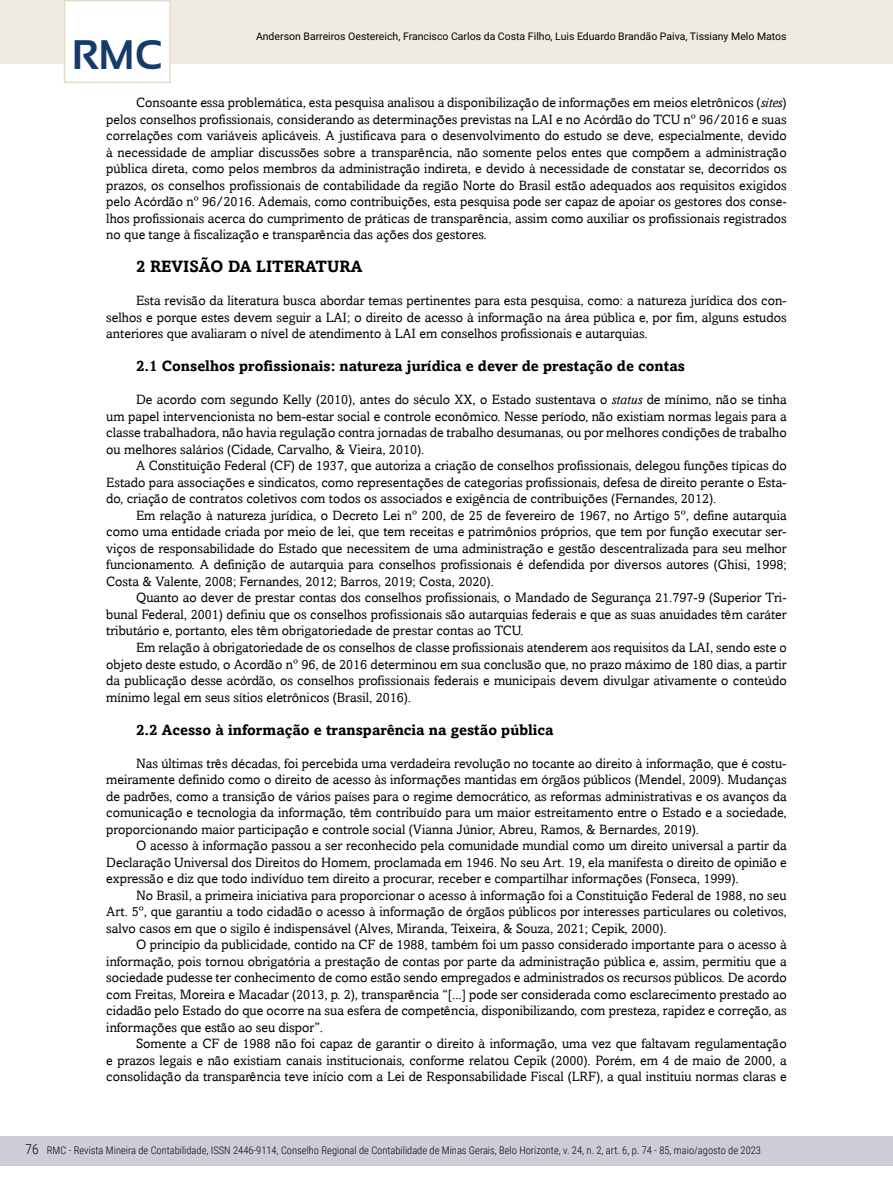
<style>
.page{position:relative;width:893px;height:1191px;background:#fff}
.page>*{position:absolute;margin:0;border:0;box-sizing:border-box;transform-origin:0 0}
.t1{font:700 41.25px "Sansation";color:#143b6b}
.t2{font:700 16.5px "Amasis";color:#000}
.t3{font:700 15px "Amasis";color:#000}
.t4{font:13.5px/16.5px "Amasis";color:#000;text-align:justify}
.t5{font:300 10.5px "Roboto Condensed";color:#000}
.t6{font:10.5px "Roboto";color:#000}
.s1{font-style:italic}
.s2{font-size:13.5px}
</style>
<div class="page">
<div style="left:0;top:0;width:893px;height:64px;background:#efebe1"></div>
<div style="left:64px;top:0;width:107px;height:83px;background:#fff;border:2px solid #e4dcca"></div>
<div style="left:0;top:1135px;width:893px;height:30px;background:#cdcdda"></div>
<h1 class="t1" style="left:72px;top:32px;width:92px">RMC</h1>
<p class="t6" style="left:256px;top:29px;width:532px">Anderson Barreiros Oestereich, Francisco Carlos da Costa Filho, Luis Eduardo Brandão Paiva, Tissiany Melo Matos</p>
<p class="t4" style="left:106px;top:94px;width:682px;text-indent:30px">Consoante essa problemática, esta pesquisa analisou a disponibilização de informações em meios eletrônicos (<span class="s1">sites</span>) pelos conselhos profissionais, considerando as determinações previstas na LAI e no Acórdão do TCU nº 96/2016 e suas correlações com variáveis aplicáveis. A justificava para o desenvolvimento do estudo se deve, especialmente, devido à necessidade de ampliar discussões sobre a transparência, não somente pelos entes que compõem a administração pública direta, como pelos membros da administração indireta, e devido à necessidade de constatar se, decorridos os prazos, os conselhos profissionais de contabilidade da região Norte do Brasil estão adequados aos requisitos exigidos pelo Acórdão nº 96/2016. Ademais, como contribuições, esta pesquisa pode ser capaz de apoiar os gestores dos conse&shy;lhos profissionais acerca do cumprimento de práticas de transparência, assim como auxiliar os profissionais registrados no que tange à fiscalização e transparência das ações dos gestores.</p>
<p class="t2" style="left:136px;top:257px;width:228px">2 REVISÃO DA LITERATURA</p>
<p class="t4" style="left:106px;top:292px;width:682px;text-indent:30px">Esta revisão da literatura busca abordar temas pertinentes para esta pesquisa, como: a natureza jurídica dos con&shy;selhos e porque estes devem seguir a LAI; o direito de acesso à informação na área pública e, por fim, alguns estudos anteriores que avaliaram o nível de atendimento à LAI em conselhos profissionais e autarquias.</p>
<p class="t3" style="left:136px;top:357px;width:550px">2.1 Conselhos profissionais: natureza jurídica e dever de prestação de contas</p>
<p class="t4" style="left:106px;top:391px;width:682px;text-indent:30px">De acordo com segundo Kelly (2010), antes do século XX, o Estado sustentava o <span class="s1">status</span> de mínimo, não se tinha um papel intervencionista no bem-estar social e controle econômico. Nesse período, não existiam normas legais para a classe trabalhadora, não havia regulação contra jornadas de trabalho desumanas, ou por melhores condições de trabalho ou melhores salários (Cidade, Carvalho, &amp; Vieira, 2010).</p>
<p class="t4" style="left:106px;top:457px;width:682px;text-indent:30px">A Constituição Federal (CF) de 1937, que autoriza a criação de conselhos profissionais, delegou funções típicas do Estado para associações e sindicatos, como representações de categorias profissionais, defesa de direito perante o Esta&shy;do, criação de contratos coletivos com todos os associados e exigência de contribuições (Fernandes, 2012).</p>
<p class="t4" style="left:106px;top:507px;width:682px;text-indent:30px">Em relação à natureza jurídica, o Decreto Lei nº 200, de 25 de fevereiro de 1967, no Artigo 5º, define autarquia como uma entidade criada por meio de lei, que tem receitas e patrimônios próprios, que tem por função executar ser&shy;viços de responsabilidade do Estado que necessitem de uma administração e gestão descentralizada para seu melhor funcionamento. A definição de autarquia para conselhos profissionais é defendida por diversos autores (Ghisi, 1998; Costa &amp; Valente, 2008; Fernandes, 2012; Barros, 2019; Costa, 2020).</p>
<p class="t4" style="left:106px;top:589px;width:682px;text-indent:30px">Quanto ao dever de prestar contas dos conselhos profissionais, o Mandado de Segurança 21.797-9 (Superior Tri&shy;bunal Federal, 2001) definiu que os conselhos profissionais são autarquias federais e que as suas anuidades têm caráter tributário e, portanto, eles têm obrigatoriedade de prestar contas ao TCU.</p>
<p class="t4" style="left:106px;top:639px;width:682px;text-indent:30px">Em relação à obrigatoriedade de os conselhos de classe profissionais atenderem aos requisitos da LAI, sendo este o objeto deste estudo, o Acordão nº 96, de 2016 determinou em sua conclusão que, no prazo máximo de 180 dias, a partir da publicação desse acórdão, os conselhos profissionais federais e municipais devem divulgar ativamente o conteúdo mínimo legal em seus sítios eletrônicos (Brasil, 2016).</p>
<p class="t3" style="left:136px;top:720px;width:419px">2.2 Acesso à informação e transparência na gestão pública</p>
<p class="t4" style="left:106px;top:754px;width:682px;text-indent:30px">Nas últimas três décadas, foi percebida uma verdadeira revolução no tocante ao direito à informação, que é costu&shy;meiramente definido como o direito de acesso às informações mantidas em órgãos públicos (Mendel, 2009). Mudanças de padrões, como a transição de vários países para o regime democrático, as reformas administrativas e os avanços da comunicação e tecnologia da informação, têm contribuído para um maior estreitamento entre o Estado e a sociedade, proporcionando maior participação e controle social (Vianna Júnior, Abreu, Ramos, &amp; Bernardes, 2019).</p>
<p class="t4" style="left:106px;top:837px;width:682px;text-indent:30px">O acesso à informação passou a ser reconhecido pela comunidade mundial como um direito universal a partir da Declaração Universal dos Direitos do Homem, proclamada em 1946. No seu Art. 19, ela manifesta o direito de opinião e expressão e diz que todo indivíduo tem direito a procurar, receber e compartilhar informações (Fonseca, 1999).</p>
<p class="t4" style="left:106px;top:886px;width:682px;text-indent:30px">No Brasil, a primeira iniciativa para proporcionar o acesso à informação foi a Constituição Federal de 1988, no seu Art. 5º, que garantiu a todo cidadão o acesso à informação de órgãos públicos por interesses particulares ou coletivos, salvo casos em que o sigilo é indispensável (Alves, Miranda, Teixeira, &amp; Souza, 2021; Cepik, 2000).</p>
<p class="t4" style="left:106px;top:936px;width:682px;text-indent:30px">O princípio da publicidade, contido na CF de 1988, também foi um passo considerado importante para o acesso à informação, pois tornou obrigatória a prestação de contas por parte da administração pública e, assim, permitiu que a sociedade pudesse ter conhecimento de como estão sendo empregados e administrados os recursos públicos. De acordo com Freitas, Moreira e Macadar (2013, p. 2), transparência “[...] pode ser considerada como esclarecimento prestado ao cidadão pelo Estado do que ocorre na sua esfera de competência, disponibilizando, com presteza, rapidez e correção, as informações que estão ao seu dispor”.</p>
<p class="t4" style="left:106px;top:1035px;width:682px;text-indent:30px">Somente a CF de 1988 não foi capaz de garantir o direito à informação, uma vez que faltavam regulamentação e prazos legais e não existiam canais institucionais, conforme relatou Cepik (2000). Porém, em 4 de maio de 2000, a consolidação da transparência teve início com a Lei de Responsabilidade Fiscal (LRF), a qual instituiu normas claras e</p>
<p class="t5" style="left:26px;top:1143px;width:737px"><span class="s2">76</span> RMC - Revista Mineira de Contabilidade, ISSN 2446-9114, Conselho Regional de Contabilidade de Minas Gerais, Belo Horizonte, v. 24, n. 2, art. 6, p. 74 - 85, maio/agosto de 2023</p>
</div>
